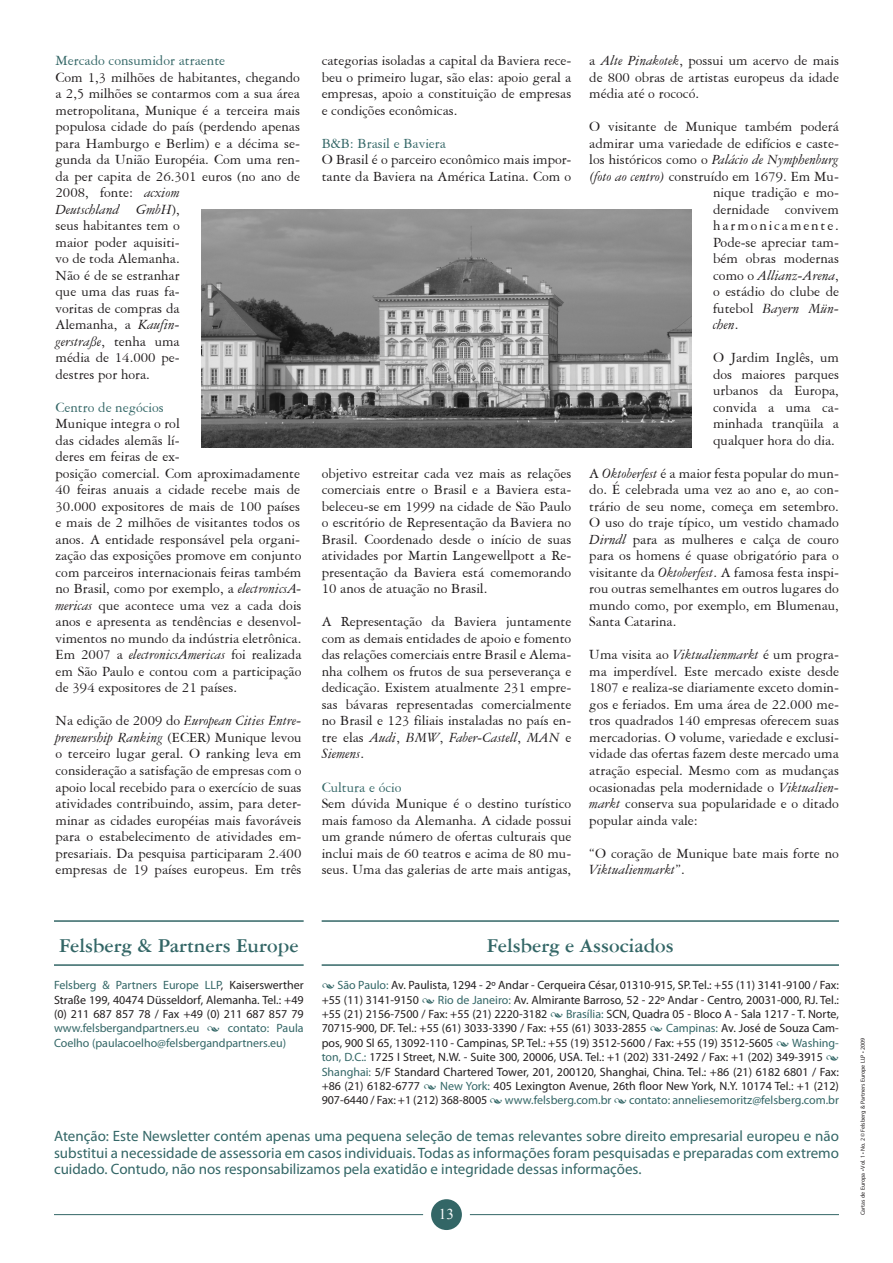
<style>
.page{position:relative;width:893px;height:1263px;background:#fff}
.page>*{position:absolute;margin:0;border:0;box-sizing:border-box;transform-origin:0 0}
.t1{font:700 21px "American Garamond BT";color:#366}
.t2{font:15px/16.5px "American Garamond BT";color:#211d1e;text-align:justify}
.t3{font:15px/16.5px "Myriad Pro";color:#366;text-align:justify}
.t4{font:italic 15px "American Garamond BT";color:#211d1e}
.t5{font:15px "American Garamond BT";color:#366}
.t6{font:15px "American Garamond BT";letter-spacing:.125em;color:#211d1e}
.t7{font:15px "Times New Roman";color:#fff}
.t8{font:12px/14.4px "Myriad Pro";color:#231f20;text-align:justify}
.t9{font:12px/14.4px "Myriad Pro";color:#366;text-align:justify}
.t10{font:6px "Myriad Pro";color:#231f20}
.s1{font-style:italic}
.s2{font-style:normal}
.s3{font-family:"Minion Pro";color:#366}
.s4{color:#366}
.s5{color:#231f20}
.s6{font-family:"Minion Pro"}
</style>
<div class="page">
<div style="left:431px;top:1199px;width:31px;height:31px;background:#366;border-radius:50%"></div>
<hr style="left:470px;top:1214px;width:369px;height:1px;background:#366">
<hr style="left:54px;top:1214px;width:369px;height:1px;background:#366">
<hr style="left:54px;top:920px;width:250px;height:2px;background:#366">
<hr style="left:54px;top:964px;width:250px;height:2px;background:#366">
<hr style="left:322px;top:920px;width:517px;height:2px;background:#366">
<hr style="left:322px;top:964px;width:517px;height:2px;background:#366">
<img style="left:201px;top:209px;width:491px;height:239px">
<p class="t5" style="left:56px;top:52px;width:171px">Mercado consumidor atraente</p>
<p class="t2" style="left:56px;top:69px;width:246px;text-align:left">Com 1,3 milhões de habitantes, chegando a 2,5 milhões se contarmos com a sua área metropolitana, Munique é a terceira mais populosa cidade do país (perdendo apenas para Hamburgo e Berlim) e a décima se&shy;gunda da União Européia. Com uma ren&shy;da per capita de 26.301 euros (no ano de<br>2008, fonte: <span class="s1">acxiom<br>Deutschland GmbH</span>),<br>seus habitantes tem o<br>maior poder aquisiti-<br>vo de toda Alemanha.<br>Não é de se estranhar<br>que uma das ruas fa-<br>voritas de compras da<br>Alemanha, a <span class="s1">Kaufin-<br>gerstraße</span>, tenha uma<br>média de 14.000 pe-<br>destres por hora.</p>
<p class="t5" style="left:56px;top:399px;width:110px">Centro de negócios</p>
<p class="t2" style="left:56px;top:415px;width:248px;text-align:left">Munique integra o rol<br>das cidades alemãs lí-<br>deres em feiras de ex-<br>posição comercial. Com aproximadamente 40 feiras anuais a cidade recebe mais de 30.000 expositores de mais de 100 países e mais de 2 milhões de visitantes todos os anos. A entidade responsável pela organi&shy;zação das exposições promove em conjunto com parceiros internacionais feiras também no Brasil, como por exemplo, a <span class="s1">electronicsA&shy;mericas</span> que acontece uma vez a cada dois anos e apresenta as tendências e desenvol&shy;vimentos no mundo da indústria eletrônica.<br>Em 2007 a <span class="s1">electronicsAmericas</span> foi realizada em São Paulo e contou com a participação de 394 expositores de 21 países.</p>
<p class="t2" style="left:56px;top:712px;width:248px">Na edição de 2009 do <span class="s1">European Cities Entre&shy;preneurship Ranking</span> (ECER) Munique levou o terceiro lugar geral. O ranking leva em consideração a satisfação de empresas com o apoio local recebido para o exercício de suas atividades contribuindo, assim, para deter&shy;minar as cidades européias mais favoráveis para o estabelecimento de atividades em&shy;presariais. Da pesquisa participaram 2.400 empresas de 19 países europeus. Em três</p>
<p class="t2" style="left:322px;top:52px;width:251px">categorias isoladas a capital da Baviera rece&shy;beu o primeiro lugar, são elas: apoio geral a empresas, apoio a constituição de empresas e condições econômicas.</p>
<p class="t5" style="left:322px;top:135px;width:126px">B&amp;B: Brasil e Baviera</p>
<p class="t2" style="left:322px;top:151px;width:251px">O Brasil é o parceiro econômico mais impor&shy;tante da Baviera na América Latina. Com o</p>
<p class="t2" style="left:322px;top:465px;width:251px">objetivo estreitar cada vez mais as relações comerciais entre o Brasil e a Baviera esta&shy;beleceu-se em 1999 na cidade de São Paulo o escritório de Representação da Baviera no Brasil. Coordenado desde o início de suas atividades por Martin Langewellpott a Re&shy;presentação da Baviera está comemorando 10 anos de atuação no Brasil.</p>
<p class="t2" style="left:322px;top:613px;width:251px">A Representação da Baviera juntamente com as demais entidades de apoio e fomento das relações comerciais entre Brasil e Alema&shy;nha colhem os frutos de sua perseverança e dedicação. Existem atualmente 231 empre&shy;sas bávaras representadas comercialmente no Brasil e 123 filiais instaladas no país en&shy;tre elas <span class="s1">Audi</span>, <span class="s1">BMW</span>, <span class="s1">Faber-Castell</span>, <span class="s1">MAN</span> e <span class="s1">Siemens</span>.</p>
<p class="t5" style="left:322px;top:778px;width:81px">Cultura e ócio</p>
<p class="t2" style="left:322px;top:795px;width:251px">Sem dúvida Munique é o destino turístico mais famoso da Alemanha. A cidade possui um grande número de ofertas culturais que inclui mais de 60 teatros e acima de 80 mu&shy;seus. Uma das galerias de arte mais antigas,</p>
<p class="t2" style="left:589px;top:52px;width:251px">a <span class="s1">Alte Pinakotek</span>, possui um acervo de mais de 800 obras de artistas europeus da idade média até o rococó.</p>
<p class="t2" style="left:589px;top:118px;width:251px">O visitante de Munique também poderá</p>
<p class="t2" style="left:589px;top:135px;width:251px">admirar uma variedade de edifícios e caste-</p>
<p class="t4" style="left:589px;top:151px;width:251px"><span class="s2">los históricos como o</span> Palácio de Nymphenburg</p>
<p class="t2" style="left:589px;top:168px;width:251px"><span class="s1">(foto ao centro)</span> construído em 1679. Em Mu-</p>
<p class="t2" style="left:713px;top:184px;width:127px">nique tradição e mo-</p>
<p class="t2" style="left:713px;top:201px;width:127px">dernidade convivem</p>
<p class="t6" style="left:713px;top:217px;width:127px">harmonicamente.</p>
<p class="t2" style="left:713px;top:234px;width:127px">Pode-se apreciar tam-</p>
<p class="t2" style="left:713px;top:250px;width:127px">bém obras modernas</p>
<p class="t4" style="left:713px;top:266px;width:127px"><span class="s2">como o</span> Allianz-Arena<span class="s2">,</span></p>
<p class="t2" style="left:713px;top:283px;width:127px">o estádio do clube de</p>
<p class="t4" style="left:713px;top:299px;width:127px"><span class="s2">futebol</span> Bayern Mün-</p>
<p class="t4" style="left:713px;top:316px;width:27px">chen<span class="s2">.</span></p>
<p class="t2" style="left:713px;top:349px;width:127px">O Jardim Inglês, um dos maiores parques urbanos da Europa, convida a uma ca&shy;minhada tranqüila a qualquer hora do dia.</p>
<p class="t2" style="left:589px;top:465px;width:251px">A <span class="s1">Oktoberfest</span> é a maior festa popular do mun&shy;do. É celebrada uma vez ao ano e, ao con&shy;trário de seu nome, começa em setembro.<br>O uso do traje típico, um vestido chamado <span class="s1">Dirndl</span> para as mulheres e calça de couro para os homens é quase obrigatório para o visitante da <span class="s1">Oktoberfest</span>. A famosa festa inspi&shy;rou outras semelhantes em outros lugares do mundo como, por exemplo, em Blumenau, Santa Catarina.</p>
<p class="t2" style="left:589px;top:646px;width:251px">Uma visita ao <span class="s1">Viktualienmarkt</span> é um progra&shy;ma imperdível. Este mercado existe desde 1807 e realiza-se diariamente exceto domin&shy;gos e feriados. Em uma área de 22.000 me&shy;tros quadrados 140 empresas oferecem suas mercadorias. O volume, variedade e exclusi&shy;vidade das ofertas fazem deste mercado uma atração especial. Mesmo com as mudanças ocasionadas pela modernidade o <span class="s1">Viktualien&shy;markt</span> conserva sua popularidade e o ditado popular ainda vale:</p>
<p class="t2" style="left:589px;top:844px;width:251px">“O coração de Munique bate mais forte no<br><span class="s1">Viktualienmarkt</span>”.</p>
<h1 class="t1" style="left:59px;top:932px;width:241px">Felsberg &amp; Partners Europe</h1>
<h1 class="t1" style="left:487px;top:932px;width:189px">Felsberg e Associados</h1>
<p class="t8" style="left:322px;top:978px;width:519px"><span class="s3">•</span> <span class="s4">São Paulo:</span> Av. Paulista, 1294 - 2º Andar - Cerqueira César, 01310-915, SP. Tel.: +55 (11) 3141-9100 / Fax: +55 (11) 3141-9150 <span class="s3">•</span> <span class="s4">Rio de Janeiro:</span> Av. Almirante Barroso, 52 - 22º Andar - Centro, 20031-000, RJ. Tel.: +55 (21) 2156-7500 / Fax: +55 (21) 2220-3182 <span class="s3">•</span> <span class="s4">Brasília:</span> SCN, Quadra 05 - Bloco A - Sala 1217 - T. Norte, 70715-900, DF. Tel.: +55 (61) 3033-3390 / Fax: +55 (61) 3033-2855 <span class="s3">•</span> <span class="s4">Campinas:</span> Av. José de Souza Cam&shy;pos, 900 Sl 65, 13092-110 - Campinas, SP. Tel.: +55 (19) 3512-5600 / Fax: +55 (19) 3512-5605 <span class="s3">•</span> <span class="s4">Washing&shy;ton, D.C.:</span> 1725 I Street, N.W. - Suite 300, 20006, USA. Tel.: +1 (202) 331-2492 / Fax: +1 (202) 349-3915 <span class="s3">• </span><span class="s4">Shanghai:</span> 5/F Standard Chartered Tower, 201, 200120, Shanghai, China. Tel.: +86 (21) 6182 6801 / Fax: +86 (21) 6182-6777 <span class="s3">•</span> <span class="s4">New York:</span> 405 Lexington Avenue, 26th floor New York, N.Y. 10174 Tel.: +1 (212)<br>907-6440 / Fax: +1 (212) 368-8005 <span class="s3">•</span> <span class="s4">www.felsberg.com.br</span> <span class="s3">•</span> <span class="s4">contato: anneliesemoritz@felsberg.com.br</span></p>
<p class="t9" style="left:54px;top:978px;width:251px">Felsberg &amp; Partners Europe LLP<span class="s5">, Kaiserswerther Straße 199, 40474 Düsseldorf, Alemanha. Tel.: +49 (0) 211 687 857 78 / Fax +49 (0) 211 687 857 79 </span>www.felsbergandpartners.eu <span class="s6">•</span> contato: Paula Coelho (paulacoelho@felsbergandpartners.eu)</p>
<p class="t3" style="left:54px;top:1127px;width:786px">Atenção: Este Newsletter contém apenas uma pequena seleção de temas relevantes sobre direito empresarial europeu e não substitui a necessidade de assessoria em casos individuais. Todas as informações foram pesquisadas e preparadas com extremo cuidado. Contudo, não nos responsabilizamos pela exatidão e integridade dessas informações.</p>
<p class="t7" style="left:439px;top:1204px;width:16px">13</p>
<p class="t10" style="left:859px;top:1215px;width:179px;rotate:-90deg">Cartas de Europa • Vol. 1 • No. 2 © Felsberg &amp; Partners Europe LLP • 2009</p>
</div>
